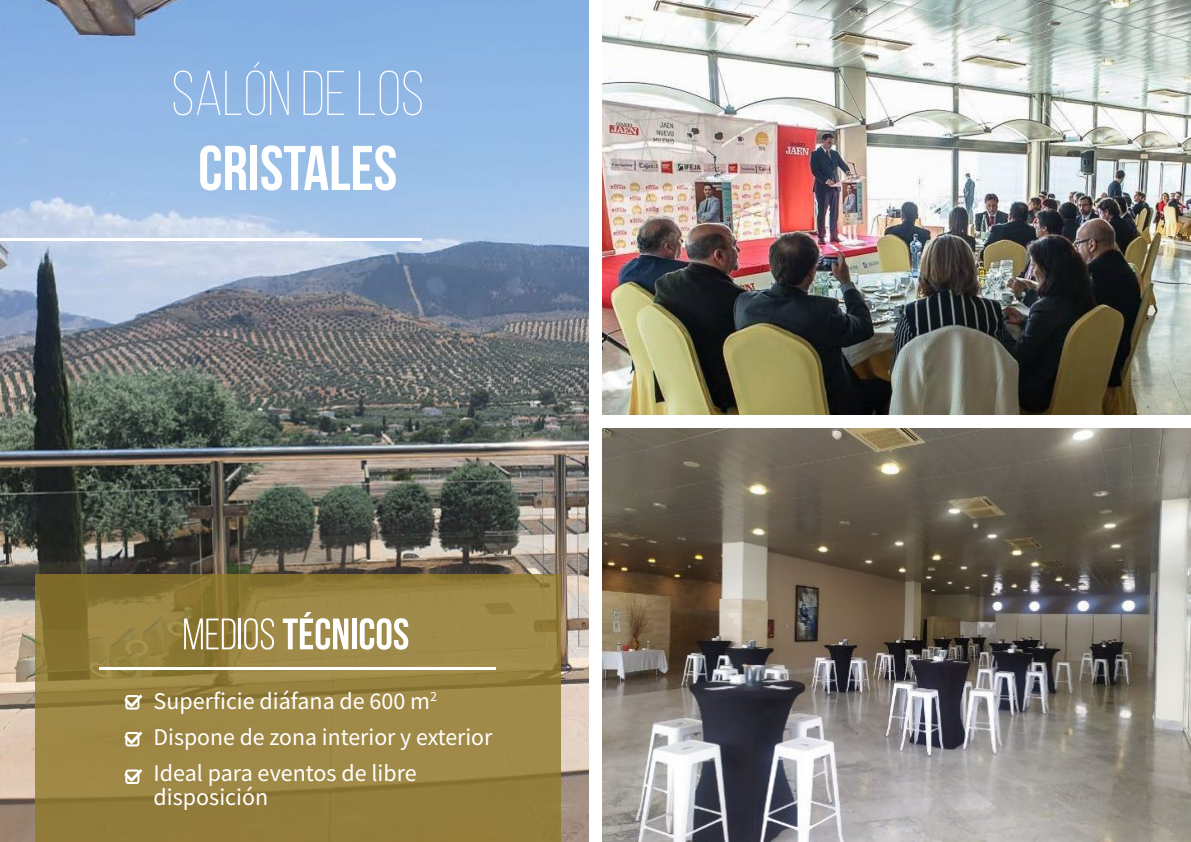
<style>
.page{position:relative;width:1191px;height:842px;background:#fff}
.page>*{position:absolute;margin:0;border:0;box-sizing:border-box;transform-origin:0 0}
.t1{font:300 63px "Bebas Neue";color:#fff}
.t2{font:700 63px "Bebas Neue";color:#fff}
.t3{font:24px/36px "Source Sans Pro";color:#fff}
</style>
<div class="page">
<img style="left:0;top:0;width:1191px;height:842px">
<hr style="left:0;top:238px;width:422px;height:3px;background:#fff">
<div style="left:35px;top:574px;width:525px;height:268px;background:#90792b;opacity:.8"></div>
<hr style="left:100px;top:668px;width:396px;height:2px;background:#fff">
<svg style="left:184px;top:618px;width:51px;height:31px"></svg>
<hr style="left:239px;top:618px;width:2px;height:31px;background:#fff">
<svg style="left:244px;top:618px;width:30px;height:32px"></svg>
<svg style="left:283px;top:612px;width:65px;height:38px"></svg>
<div style="left:352px;top:618px;width:5px;height:31px;background:#fff"></div>
<svg style="left:360px;top:618px;width:48px;height:32px"></svg>
<svg style="left:124px;top:694px;width:18px;height:15px"></svg>
<svg style="left:124px;top:731px;width:18px;height:15px"></svg>
<svg style="left:124px;top:769px;width:18px;height:15px"></svg>
<div style="left:594px;top:415px;width:597px;height:12px;background:#fff"></div>
<div style="left:589px;top:0;width:13px;height:842px;background:#fff"></div>
<h1 class="t1" style="left:171px;top:68px;width:254px">SALÓN DE LOS</h1>
<h1 class="t2" style="left:198px;top:143px;width:200px">CRISTALES</h1>
<p class="t3" style="left:154px;top:685px;width:340px">Superficie diáfana de 600 m<sup>2<br></sup>Dispone de zona interior y exterior<br>Ideal para eventos de libre</p>
<p class="t3" style="left:154px;top:781px;width:116px">disposición</p>
</div>
